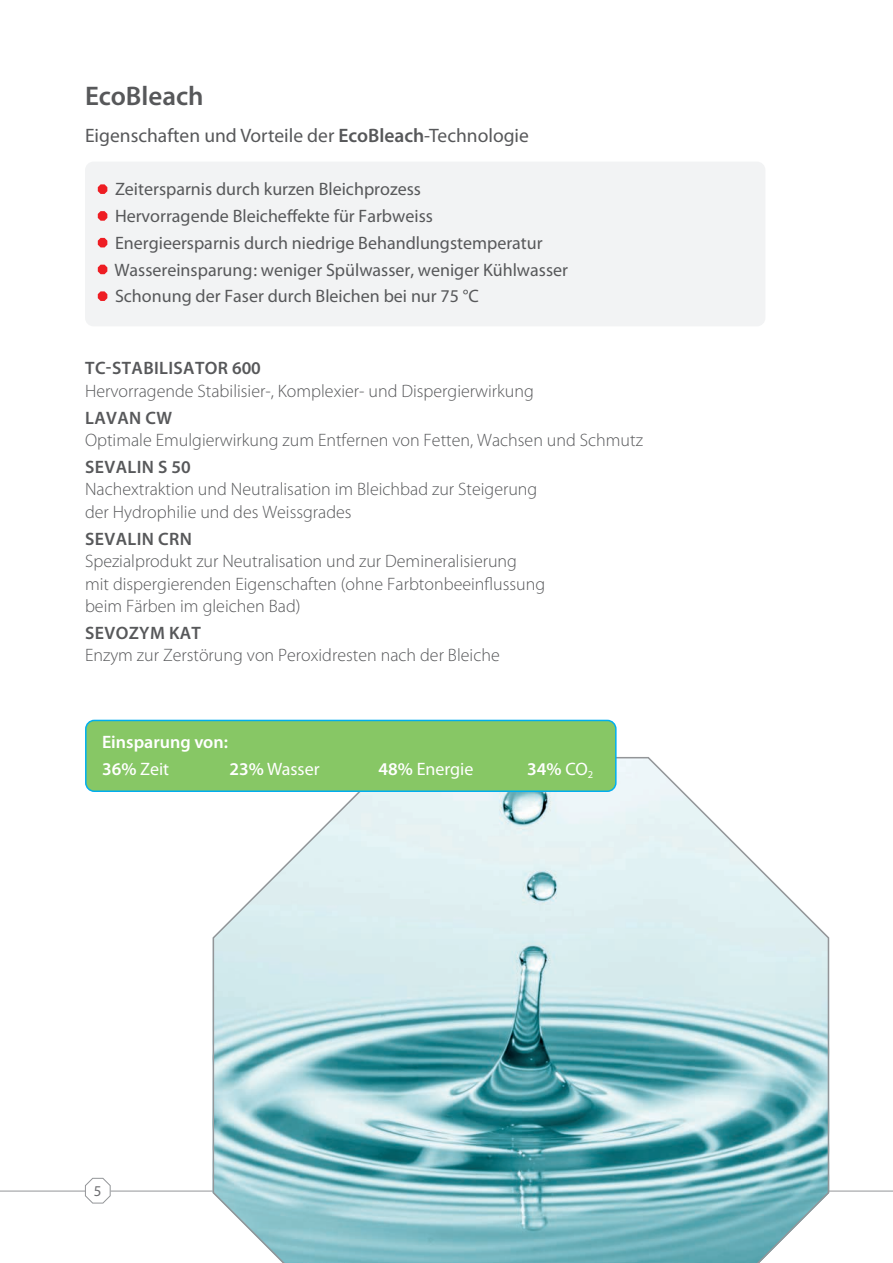
<style>
.page{position:relative;width:893px;height:1263px;background:#fff}
.page>*{position:absolute;margin:0;border:0;box-sizing:border-box;transform-origin:0 0}
.t1{font:600 27px "Myriad Pro";color:#57585a}
.t2{font:19.5px "Myriad Pro";color:#57585a}
.t3{font:300 18px/22.5px "Myriad Pro";color:#57585a}
.t4{font:18px/26.7px "Myriad Pro";color:#57585a}
.t5{font:600 18px "Myriad Pro";letter-spacing:.02em;color:#57585a}
.t6{font:600 18px/26.7px "Myriad Pro";color:#fff}
.t7{font:18px "Myriad Pro";color:#fff}
.t8{font:15px "Myriad Pro";color:#6c6d70}
.s1{font-weight:600}
.s2{font-weight:400}
</style>
<div class="page">
<hr style="left:111px;top:1191px;width:782px;height:1px;background:#939598">
<div style="left:85px;top:1178px;width:26px;height:25px;border:1px solid #939598;border-radius:7px"></div>
<hr style="left:0;top:1191px;width:85px;height:1px;background:#939598">
<div style="left:85px;top:162px;width:680px;height:164px;background:#f2f3f4;border-radius:9px"></div>
<svg style="left:98px;top:184px;width:9px;height:10px"></svg>
<svg style="left:98px;top:211px;width:9px;height:10px"></svg>
<svg style="left:98px;top:238px;width:9px;height:9px"></svg>
<svg style="left:98px;top:265px;width:9px;height:9px"></svg>
<svg style="left:98px;top:291px;width:9px;height:10px"></svg>
<svg style="left:213px;top:757px;width:616px;height:506px;background:#afd4d9"></svg>
<div style="left:86px;top:720px;width:530px;height:71px;background:#87c765;border-radius:9px"></div>
<div style="left:85px;top:720px;width:532px;height:72px;border:2px solid #00aeef;border-radius:9px"></div>
<h1 class="t1" style="left:85px;top:79px;width:120px">EcoBleach</h1>
<p class="t2" style="left:85px;top:124px;width:445px">Eigenschaften und Vorteile der <span class="s1">EcoBleach</span>-Technologie</p>
<p class="t4" style="left:114px;top:176px;width:455px">Zeitersparnis durch kurzen Bleichprozess<br>Hervorragende Bleicheffekte für Farbweiss<br>Energieersparnis durch niedrige Behandlungstemperatur Wassereinsparung: weniger Spülwasser, weniger Kühlwasser Schonung der Faser durch Bleichen bei nur 75 °C</p>
<p class="t5" style="left:85px;top:357px;width:177px">TC-STABILISATOR 600</p>
<p class="t3" style="left:85px;top:379px;width:450px">Hervorragende Stabilisier-, Komplexier- und Dispergierwirkung</p>
<p class="t5" style="left:85px;top:406px;width:88px">LAVAN CW</p>
<p class="t3" style="left:85px;top:429px;width:559px">Optimale Emulgierwirkung zum Entfernen von Fetten, Wachsen und Schmutz</p>
<p class="t5" style="left:85px;top:455px;width:107px">SEVALIN S 50</p>
<p class="t3" style="left:85px;top:478px;width:454px">Nachextraktion und Neutralisation im Bleichbad zur Steigerung der Hydrophilie und des Weissgrades</p>
<p class="t5" style="left:85px;top:527px;width:108px">SEVALIN CRN</p>
<p class="t3" style="left:85px;top:550px;width:462px">Spezialprodukt zur Neutralisation und zur Demineralisierung mit dispergierenden Eigenschaften (ohne Farbtonbeeinflussung beim Färben im gleichen Bad)</p>
<p class="t5" style="left:85px;top:621px;width:117px">SEVOZYM KAT</p>
<p class="t3" style="left:85px;top:644px;width:416px">Enzym zur Zerstörung von Peroxidresten nach der Bleiche</p>
<p class="t6" style="left:102px;top:728px;width:127px">Einsparung von:<br>36% <span class="s2">Zeit</span></p>
<p class="t7" style="left:230px;top:758px;width:92px"><span class="s1">23%</span> Wasser</p>
<p class="t7" style="left:378px;top:758px;width:97px"><span class="s1">48%</span> Energie</p>
<p class="t6" style="left:527px;top:755px;width:68px">34% <span class="s2">CO</span><sub>2</sub></p>
<p class="t8" style="left:94px;top:1181px;width:9px">5</p>
</div>
